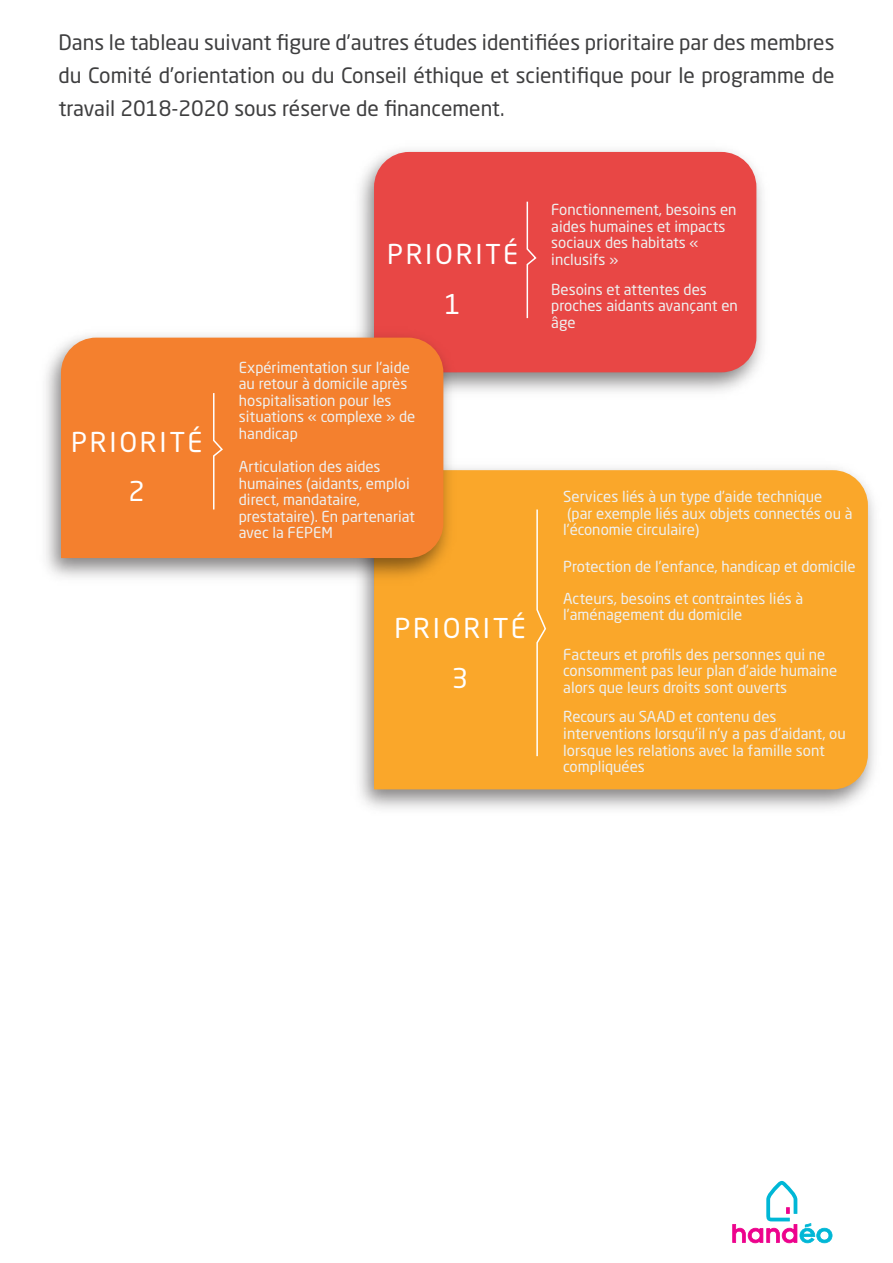
<style>
.page{position:relative;width:893px;height:1263px;background:#fff}
.page>*{position:absolute;margin:0;border:0;box-sizing:border-box;transform-origin:0 0}
.t1{font:27px/49.5px "Neo Sans Std";letter-spacing:.1em;color:#fff;text-align:center}
.t2{font:21px/33px "Neo Sans Std";color:#3e3e3f;text-align:justify}
.t3{font:15px/16.5px "Neo Sans Std";color:#eef0ef}
.s1{font-size:27px;color:#fff}
</style>
<div class="page">
<svg style="left:732px;top:1181px;width:100px;height:62px"></svg>
<img style="left:359px;top:467px;width:515px;height:342px">
<div style="left:374px;top:470px;width:494px;height:319px;background:#faa72a"></div>
<div style="left:492px;top:467px;width:283px;height:291px;background:#faa72a"></div>
<img style="left:359px;top:149px;width:403px;height:243px">
<div style="left:374px;top:152px;width:382px;height:220px;background:#e84745"></div>
<svg style="left:492px;top:200px;width:270px;height:192px;background:#e45755"></svg>
<img style="left:46px;top:323px;width:416px;height:266px">
<div style="left:61px;top:338px;width:382px;height:220px;background:#f4802e"></div>
<svg style="left:212px;top:392px;width:12px;height:119px"></svg>
<h2 class="t2" style="left:58px;top:25px;width:777px">Dans le tableau suivant figure d’autres études identifiées prioritaire par des membres du Comité d’orientation ou du Conseil éthique et scientifique pour le programme de travail 2018-2020 sous réserve de financement.</h2>
<h1 class="t1" style="left:71px;top:416px;width:133px">PRIORITÉ<br>2</h1>
<p class="t3" style="left:551px;top:201px;width:187px">Fonctionnement, besoins en</p>
<p class="t3" style="left:551px;top:218px;width:176px">aides humaines et impacts</p>
<p class="t3" style="left:551px;top:234px;width:149px">sociaux des habitats «</p>
<p class="t3" style="left:387px;top:251px;width:233px"><span class="s1">PRIORITÉ</span> inclusifs »</p>
<h1 class="t1" style="left:444px;top:279px;width:18px">1</h1>
<p class="t3" style="left:551px;top:280px;width:188px">Besoins et attentes des proches aidants avançant en âge</p>
<p class="t3" style="left:239px;top:359px;width:178px">Expérimentation sur l’aide au retour à domicile après hospitalisation pour les situations « complexe » de handicap</p>
<p class="t3" style="left:239px;top:458px;width:178px">Articulation des aides humaines (aidants, emploi direct, mandataire, prestataire). En partenariat avec la FEPEM</p>
<h1 class="t1" style="left:395px;top:603px;width:133px">PRIORITÉ<br>3</h1>
<p class="t3" style="left:563px;top:488px;width:291px">Services liés à un type d’aide technique<br>(par exemple liés aux objets connectés ou à l’économie circulaire)</p>
<p class="t3" style="left:563px;top:550px;width:294px;line-height:32px">Protection de l’enfance, handicap et domicile<br>Acteurs, besoins et contraintes liés à</p>
<p class="t3" style="left:563px;top:606px;width:181px">l’aménagement du domicile</p>
<p class="t3" style="left:563px;top:646px;width:275px">Facteurs et profils des personnes qui ne consomment pas leur plan d’aide humaine alors que leurs droits sont ouverts</p>
<p class="t3" style="left:563px;top:708px;width:284px">Recours au SAAD et contenu des interventions lorsqu'il n'y a pas d'aidant, ou lorsque les relations avec la famille sont compliquées</p>
</div>
